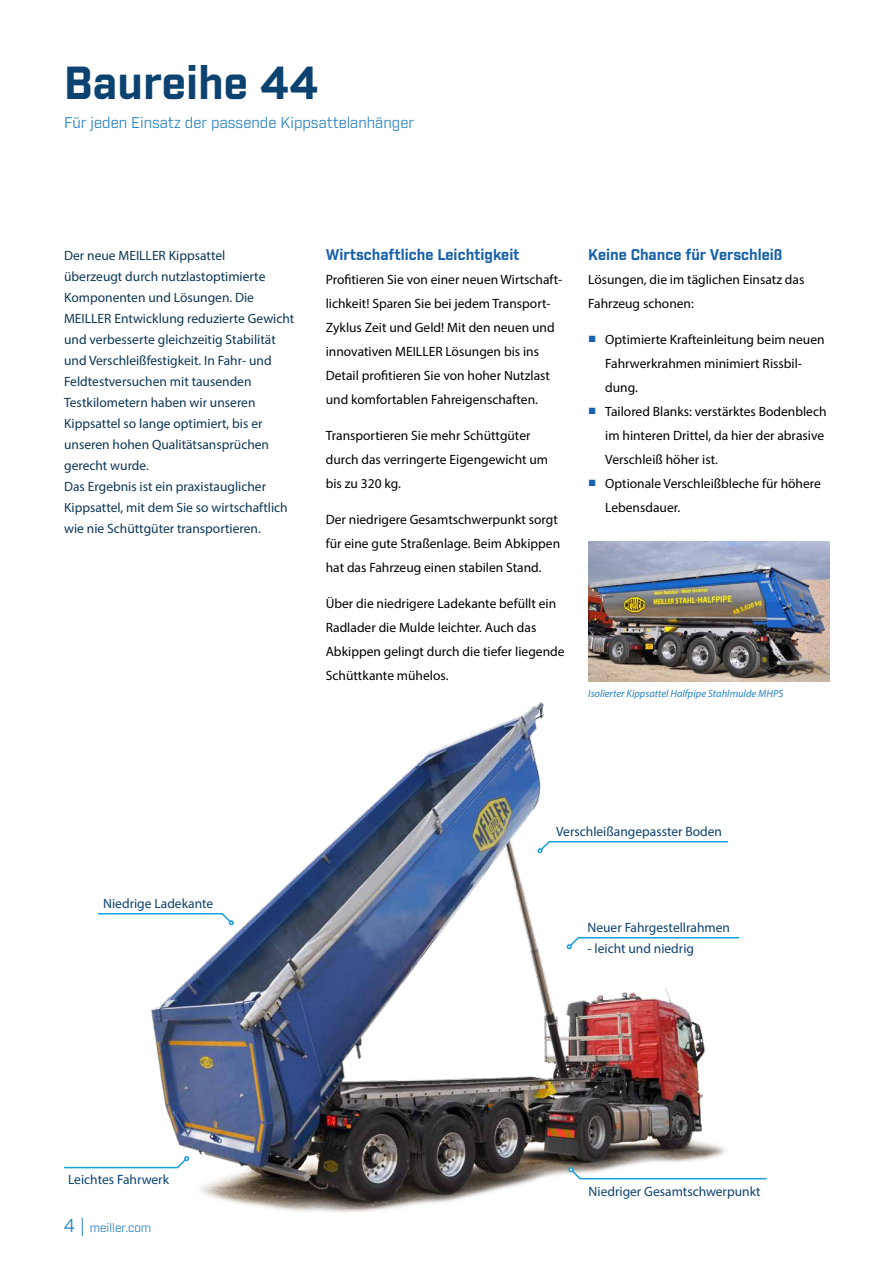
<style>
.page{position:relative;width:893px;height:1263px;background:#fff}
.page>*{position:absolute;margin:0;border:0;box-sizing:border-box;transform-origin:0 0}
.t1{font:700 45px "Industry";color:#0c4270}
.t2{font:700 15px "Industry";color:#1961ac}
.t3{font:15px "Industry";color:#2581c4}
.t4{font:13.5px/24px "Myriad Pro";color:#000}
.t5{font:13.5px/21px "Myriad Pro";color:#0d3755}
.t6{font:13.5px "Myriad Pro";color:#0c4270}
.t7{font:12px "Industry";color:#2581c4}
.t8{font:italic 10.5px "Myriad Pro";color:#2581c4}
.s1{font-family:"Arial";color:#1961ac}
.s2{font-size:18px}
</style>
<div class="page">
<img style="left:151px;top:702px;width:575px;height:510px">
<img style="left:588px;top:541px;width:241px;height:141px">
<svg style="left:537px;top:840px;width:192px;height:13px"></svg>
<svg style="left:567px;top:936px;width:173px;height:13px"></svg>
<svg style="left:568px;top:1167px;width:199px;height:13px"></svg>
<svg style="left:63px;top:1156px;width:126px;height:13px"></svg>
<svg style="left:97px;top:912px;width:137px;height:13px"></svg>
<h1 class="t1" style="left:64px;top:56px;width:256px">Baureihe 44</h1>
<p class="t3" style="left:64px;top:114px;width:352px">Für jeden Einsatz der passende Kippsattelanhänger</p>
<p class="t5" style="left:64px;top:244px;width:232px">Der neue MEILLER Kippsattel<br>überzeugt durch nutzlastoptimierte Komponenten und Lösungen. Die MEILLER Entwicklung reduzierte Gewicht und verbesserte gleichzeitig Stabilität und Verschleißfestigkeit. In Fahr- und Feldtestversuchen mit tausenden Testkilometern haben wir unseren Kippsattel so lange optimiert, bis er unseren hohen Qualitätsansprüchen gerecht wurde.<br>Das Ergebnis ist ein praxistauglicher Kippsattel, mit dem Sie so wirtschaftlich wie nie Schüttgüter transportieren.</p>
<p class="t2" style="left:326px;top:245px;width:195px">Wirtschaftliche Leichtigkeit</p>
<p class="t4" style="left:326px;top:267px;width:238px">Profitieren Sie von einer neuen Wirtschaft&shy;lichkeit! Sparen Sie bei jedem Transport-Zyklus Zeit und Geld! Mit den neuen und innovativen MEILLER Lösungen bis ins Detail profitieren Sie von hoher Nutzlast und komfortablen Fahreigenschaften.</p>
<p class="t4" style="left:326px;top:423px;width:224px">Transportieren Sie mehr Schüttgüter durch das verringerte Eigengewicht um bis zu 320 kg.</p>
<p class="t4" style="left:326px;top:507px;width:236px">Der niedrigere Gesamtschwerpunkt sorgt für eine gute Straßenlage. Beim Abkippen hat das Fahrzeug einen stabilen Stand.</p>
<p class="t4" style="left:326px;top:591px;width:240px">Über die niedrigere Ladekante befüllt ein Radlader die Mulde leichter. Auch das Abkippen gelingt durch die tiefer liegende Schüttkante mühelos.</p>
<p class="t2" style="left:588px;top:245px;width:196px">Keine Chance für Verschleiß</p>
<p class="t4" style="left:588px;top:267px;width:218px">Lösungen, die im täglichen Einsatz das<br>Fahrzeug schonen:</p>
<p class="t4" style="left:605px;top:327px;width:221px;text-indent:-17px"><span class="s1">■</span> Optimierte Krafteinleitung beim neuen<br>Fahrwerkrahmen minimiert Rissbil&shy;dung.</p>
<p class="t4" style="left:605px;top:399px;width:223px;text-indent:-17px"><span class="s1">■</span> Tailored Blanks: verstärktes Bodenblech im hinteren Drittel, da hier der abrasive<br>Verschleiß höher ist.</p>
<p class="t4" style="left:605px;top:471px;width:217px;text-indent:-17px"><span class="s1">■</span> Optionale Verschleißbleche für höhere<br>Lebensdauer.</p>
<p class="t8" style="left:588px;top:687px;width:196px">Isolierter Kippsattel Halfpipe Stahlmulde MHPS</p>
<p class="t6" style="left:103px;top:895px;width:112px">Niedrige Ladekante</p>
<p class="t6" style="left:68px;top:1171px;width:103px">Leichtes Fahrwerk</p>
<p class="t7" style="left:64px;top:1220px;width:89px"><span class="s2">4 |</span> meiller.com</p>
<p class="t6" style="left:556px;top:823px;width:167px">Verschleißangepasster Boden</p>
<p class="t6" style="left:588px;top:919px;width:144px">Neuer Fahrgestellrahmen</p>
<p class="t6" style="left:588px;top:940px;width:108px">- leicht und niedrig</p>
<p class="t6" style="left:588px;top:1183px;width:174px">Niedriger Gesamtschwerpunkt</p>
</div>
